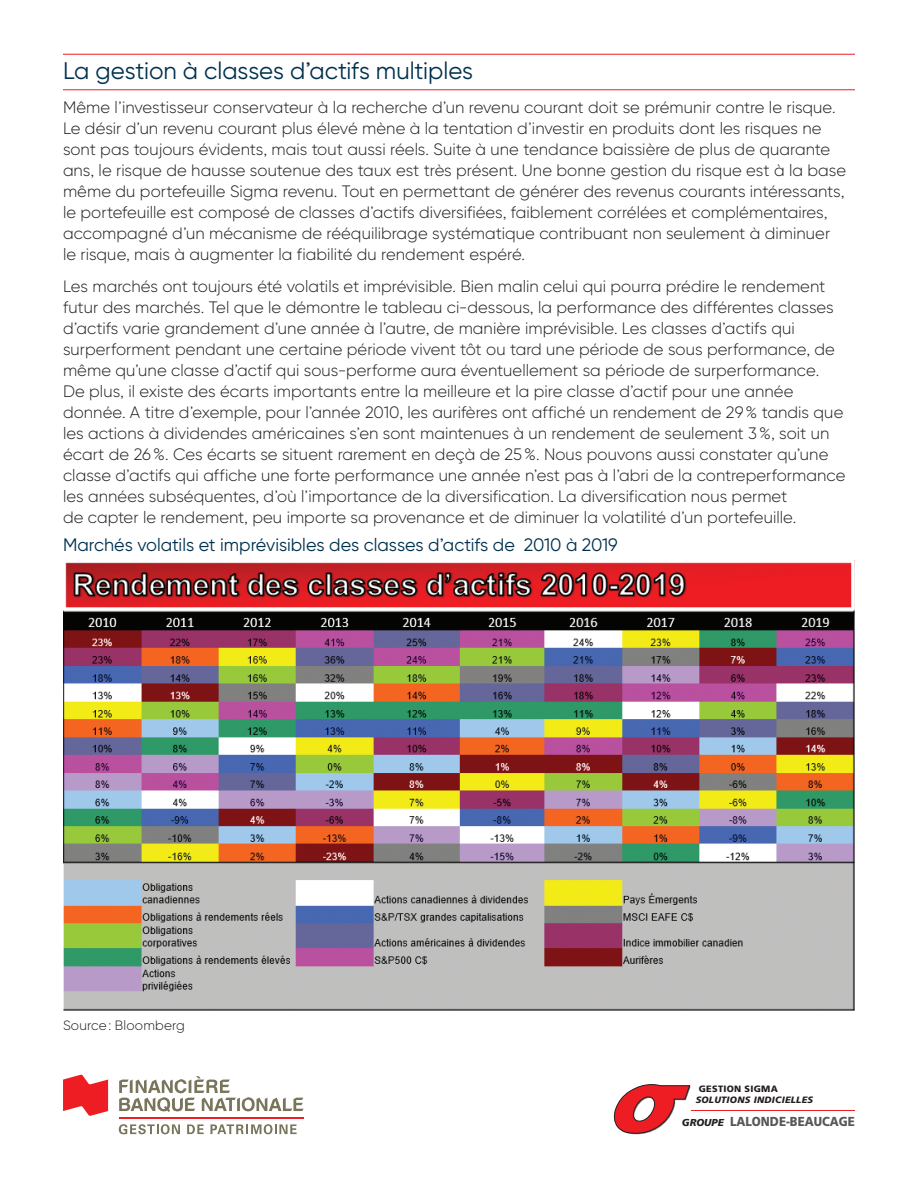
<style>
.page{position:relative;width:918px;height:1188px;background:#fff}
.page>*{position:absolute;margin:0;border:0;box-sizing:border-box;transform-origin:0 0}
.t1{font:24px "Gilroy BN";color:#00314d}
.t2{font:18px "Gilroy BN";color:#00314d}
.t3{font:300 16.5px/21px "Gilroy BN";color:#231f20}
.t4{font:300 13.5px "Gilroy BN";letter-spacing:.015em;color:#231f20}
.t5{font:900 13.05px "Frutiger";color:#57585a;scale:.89 1}
.t6{font:italic 900 9.15px "Frutiger";letter-spacing:.03em;color:#231f20}
.t7{font:900 9.15px "Frutiger";letter-spacing:.03em;color:#231f20}
.s1{font-style:italic;font-size:10.05px;color:#231f20}
</style>
<div class="page">
<hr style="left:63px;top:54px;width:792px;height:1px;background:#ee1d23">
<hr style="left:63px;top:90px;width:792px;height:1px;background:#ee1d23">
<img style="left:63px;top:561px;width:792px;height:450px">
<svg style="left:613px;top:1084px;width:78px;height:50px"></svg>
<hr style="left:691px;top:1110px;width:164px;height:1px;background:#ee1d23">
<svg style="left:119px;top:1076px;width:185px;height:36px"></svg>
<svg style="left:63px;top:1075px;width:45px;height:41px"></svg>
<svg style="left:119px;top:1124px;width:61px;height:10px"></svg>
<svg style="left:187px;top:1124px;width:17px;height:10px"></svg>
<svg style="left:210px;top:1124px;width:87px;height:10px"></svg>
<hr style="left:119px;top:1117px;width:185px;height:1px;background:#ee1d23">
<h1 class="t1" style="left:63px;top:56px;width:412px">La gestion à classes d’actifs multiples</h1>
<p class="t3" style="left:63px;top:97px;width:785px">Même l’investisseur conservateur à la recherche d’un revenu courant doit se prémunir contre le risque.<br>Le désir d’un revenu courant plus élevé mène à la tentation d’investir en produits dont les risques ne sont pas toujours évidents, mais tout aussi réels. Suite à une tendance baissière de plus de quarante ans, le risque de hausse soutenue des taux est très présent. Une bonne gestion du risque est à la base même du portefeuille Sigma revenu. Tout en permettant de générer des revenus courants intéressants, le portefeuille est composé de classes d’actifs diversifiées, faiblement corrélées et complémentaires, accompagné d’un mécanisme de rééquilibrage systématique contribuant non seulement à diminuer le risque, mais à augmenter la fiabilité du rendement espéré.</p>
<p class="t3" style="left:63px;top:275px;width:784px">Les marchés ont toujours été volatils et imprévisible. Bien malin celui qui pourra prédire le rendement futur des marchés. Tel que le démontre le tableau ci-dessous, la performance des différentes classes d’actifs varie grandement d’une année à l’autre, de manière imprévisible. Les classes d’actifs qui surperforment pendant une certaine période vivent tôt ou tard une période de sous performance, de même qu’une classe d’actif qui sous-performe aura éventuellement sa période de surperformance.<br>De plus, il existe des écarts importants entre la meilleure et la pire classe d’actif pour une année donnée. A titre d’exemple, pour l’année 2010, les aurifères ont affiché un rendement de 29 % tandis que les actions à dividendes américaines s’en sont maintenues à un rendement de seulement 3 %, soit un écart de 26 %. Ces écarts se situent rarement en deçà de 25 %. Nous pouvons aussi constater qu’une classe d’actifs qui affiche une forte performance une année n’est pas à l’abri de la contreperformance les années subséquentes, d’où l’importance de la diversification. La diversification nous permet<br>de capter le rendement, peu importe sa provenance et de diminuer la volatilité d’un portefeuille.</p>
<p class="t2" style="left:63px;top:534px;width:556px">Marchés volatils et imprévisibles des classes d’actifs de 2010 à 2019</p>
<p class="t4" style="left:63px;top:1017px;width:123px">Source : Bloomberg</p>
<p class="t7" style="left:699px;top:1083px;width:81px">GESTION SIGMA</p>
<p class="t6" style="left:696px;top:1094px;width:119px">SOLUTIONS INDICIELLES</p>
<p class="t5" style="left:682px;top:1114px;width:196px"><span class="s1">GROUPE</span> LALONDE-BEAUCAGE</p>
</div>
